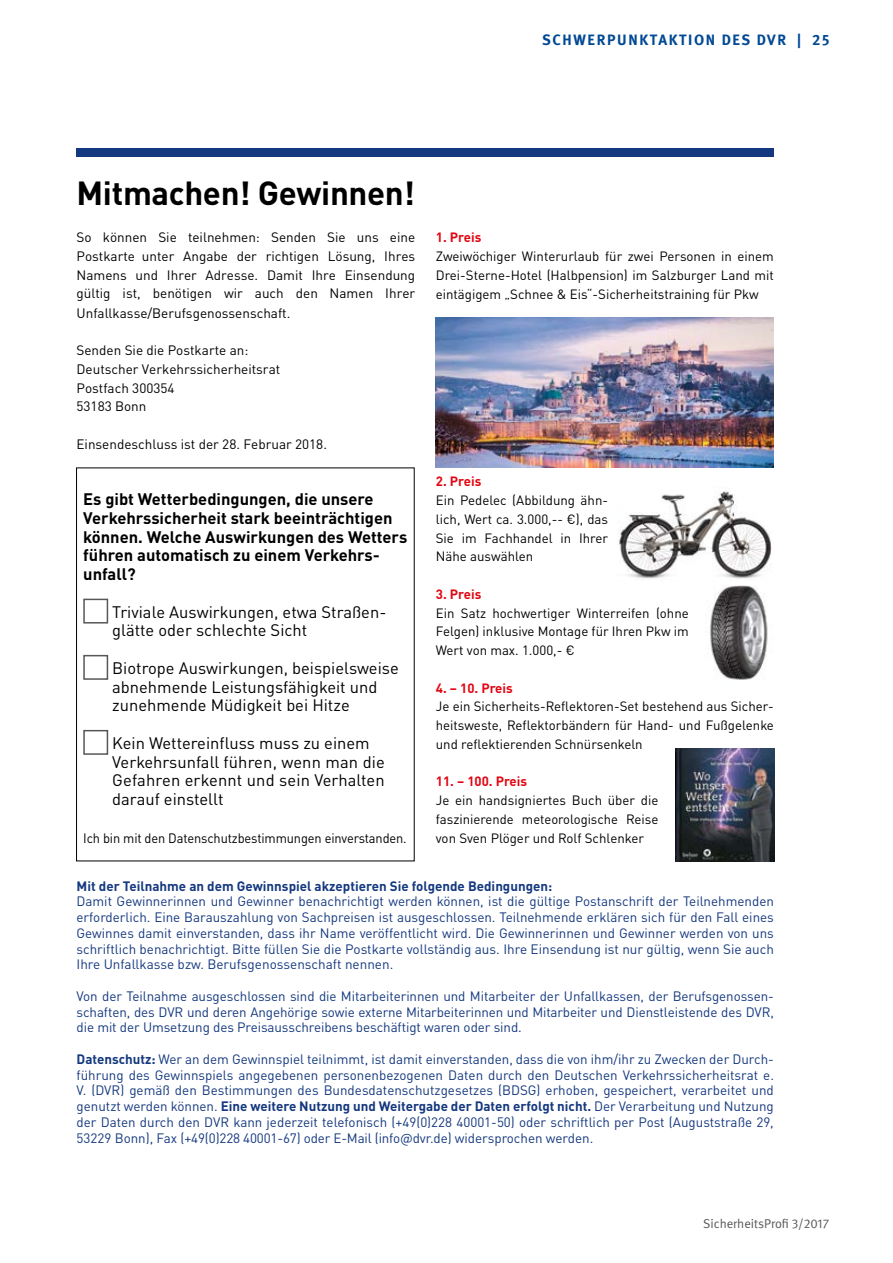
<style>
.page{position:relative;width:893px;height:1263px;background:#fff}
.page>*{position:absolute;margin:0;border:0;box-sizing:border-box;transform-origin:0 0}
.t1{font:700 33px "DINOT";letter-spacing:-.01em;color:#000}
.t2{font:16.5px/18.8px "DINOT";color:#000}
.t3{font:700 16.5px/18.8px "DINOT";color:#000}
.t4{font:700 15px "DGUV Meta";letter-spacing:.11em;color:#004994}
.t5{font:13.5px/15.8px "DINOT";letter-spacing:-.005em;color:#14387f;text-align:justify}
.t6{font:13.5px/18.5px "DINOT";color:#000;text-align:justify}
.t7{font:700 13.5px "DINOT";color:#14387f}
.t8{font:13.5px "DINOT";color:#000;scale:.95 1}
.t9{font:13.35px/18.8px "DINOT";color:#000;text-align:justify}
.t10{font:700 13.35px "DINOT";color:#e30613}
.t11{font:12.75px "DGUV Meta";color:#575756}
.s1{font-family:"DIN"}
.s2{font-weight:700}
</style>
<div class="page">
<div style="left:77px;top:149px;width:697px;height:8px;background:#14387f"></div>
<img style="left:436px;top:317px;width:338px;height:150px">
<img style="left:618px;top:487px;width:154px;height:92px">
<div style="left:83px;top:599px;width:25px;height:24px;border:2px solid #575756"></div>
<div style="left:83px;top:655px;width:25px;height:25px;border:2px solid #575756"></div>
<div style="left:83px;top:730px;width:25px;height:25px;border:2px solid #575756"></div>
<img style="left:710px;top:585px;width:58px;height:95px">
<img style="left:675px;top:749px;width:99px;height:112px">
<p class="t4" style="left:542px;top:31px;width:289px">SCHWERPUNKTAKTION DES DVR | 25</p>
<h1 class="t1" style="left:77px;top:171px;width:340px">Mitmachen! Gewinnen!</h1>
<p class="t6" style="left:77px;top:228px;width:340px">So können <span class="s1">S</span>ie teilnehmen: Senden Sie uns eine Postkarte unter Angabe der richtigen Lösung, Ihres Namens und Ihrer Adresse. Damit Ihre Einsendung gültig ist, benötigen wir auch den Namen Ihrer</p>
<p class="t6" style="left:77px;top:303px;width:215px">Unfallkasse/Berufsgenossenschaft.</p>
<p class="t6" style="left:77px;top:340px;width:205px;text-align:left">Senden Sie die Postkarte an:<br>Deutscher Verkehrssicherheitsrat<br>Postfach 300354<br>53183 Bonn</p>
<p class="t6" style="left:77px;top:434px;width:252px">Einsendeschluss ist der 28. Februar 2018.</p>
<p class="t3" style="left:83px;top:489px;width:325px">Es gibt Wetterbedingungen, die unsere Verkehrssicherheit stark beeinträchtigen können. Welche Auswirkungen des Wetters führen automatisch zu einem Verkehrs&shy;unfall?</p>
<p class="t2" style="left:112px;top:602px;width:276px">Triviale Auswirkungen, etwa Straßen&shy;glätte oder schlechte Sicht</p>
<p class="t2" style="left:112px;top:658px;width:288px">Biotrope Auswirkungen, beispielsweise abnehmende Leistungsfähigkeit und zunehmende Müdigkeit bei Hitze</p>
<p class="t2" style="left:112px;top:733px;width:274px">Kein Wettereinfluss muss zu einem<br>Verkehrsunfall führen, wenn man die<br>Gefahren erkennt und sein Verhalten darauf einstellt</p>
<p class="t8" style="left:83px;top:829px;width:342px">Ich bin mit den Datenschutzbestimmungen einverstanden.</p>
<p class="t10" style="left:436px;top:229px;width:47px">1. Preis</p>
<p class="t9" style="left:436px;top:247px;width:340px">Zweiwöchiger Winterurlaub für zwei Personen in einem Drei-Sterne-Hotel (Halbpension) im Salzburger Land mit eintägigem „Schnee &amp; Eis“-Sicherheitstraining für Pkw</p>
<p class="t10" style="left:436px;top:473px;width:47px">2. Preis</p>
<p class="t9" style="left:436px;top:491px;width:174px">Ein Pedelec (Abbildung ähn&shy;lich, Wert ca. 3.000,-- €), das Sie im Fachhandel in Ihrer Nähe auswählen</p>
<p class="t10" style="left:436px;top:585px;width:47px">3. Preis</p>
<p class="t9" style="left:436px;top:603px;width:255px">Ein Satz hochwertiger Winterreifen (ohne Felgen) inklusive Montage für Ihren Pkw im Wert von max. 1.000,- €</p>
<p class="t10" style="left:436px;top:679px;width:78px">4. – 10. Preis</p>
<p class="t9" style="left:436px;top:697px;width:340px">Je ein Sicherheits-Reflektoren-Set bestehend aus Sicher&shy;heitsweste, Reflektorbändern für Hand- und Fußgelenke und reflektierenden Schnürsenkeln</p>
<p class="t10" style="left:436px;top:773px;width:93px">11. – 100. Preis</p>
<p class="t9" style="left:436px;top:791px;width:224px">Je ein handsigniertes Buch über die faszinierende meteorologische Reise von Sven Plöger und Rolf Schlenker</p>
<p class="t7" style="left:77px;top:877px;width:477px">Mit der Teilnahme an dem Gewinnspiel akzeptieren Sie folgende Bedingungen:</p>
<p class="t5" style="left:77px;top:893px;width:699px">Damit Gewinnerinnen und Gewinner benachrichtigt werden können, ist die gültige Postanschrift der Teilnehmenden erforderlich. Eine Barauszahlung von Sachpreisen ist ausgeschlossen. Teilnehmende erklären sich für den Fall eines Gewinnes damit einverstanden, dass ihr Name veröffentlicht wird. Die Gewinnerinnen und Gewinner werden von uns schriftlich benachrichtigt. Bitte füllen Sie die Postkarte vollständig aus. Ihre Einsendung ist nur gültig, wenn Sie auch Ihre Unfallkasse bzw. Berufsgenossenschaft nennen.</p>
<p class="t5" style="left:77px;top:988px;width:699px">Von der Teilnahme ausgeschlossen sind die Mitarbeiterinnen und Mitarbeiter der Unfallkassen, der Berufsgenossen&shy;schaften, des DVR und deren Angehörige sowie externe Mitarbeiterinnen und Mitarbeiter und Dienstleistende des DVR, die mit der Umsetzung des Preisausschreibens beschäftigt waren oder sind.</p>
<p class="t5" style="left:77px;top:1051px;width:699px"><span class="s2">Datenschutz:</span> Wer an dem Gewinnspiel teilnimmt, ist damit einverstanden, dass die von ihm/ihr zu Zwecken der Durch&shy;führung des Gewinnspiels angegebenen personenbezogenen Daten durch den Deutschen Verkehrssicherheitsrat e.<br>V. (DVR) gemäß den Bestimmungen des Bundesdatenschutzgesetzes (BDSG) erhoben, gespeichert, verarbeitet und genutzt werden können. <span class="s2">Eine weitere Nutzung und Weitergabe der Daten erfolgt nicht.</span> Der Verarbeitung und Nutzung der Daten durch den DVR kann jederzeit telefonisch (+49(0)228 40001-50) oder schriftlich per Post (Auguststraße 29, 53229 Bonn), Fax (+49(0)228 40001-67) oder E-Mail (info@dvr.de) widersprochen werden.</p>
<p class="t11" style="left:703px;top:1216px;width:127px">SicherheitsProfi 3/2017</p>
</div>
